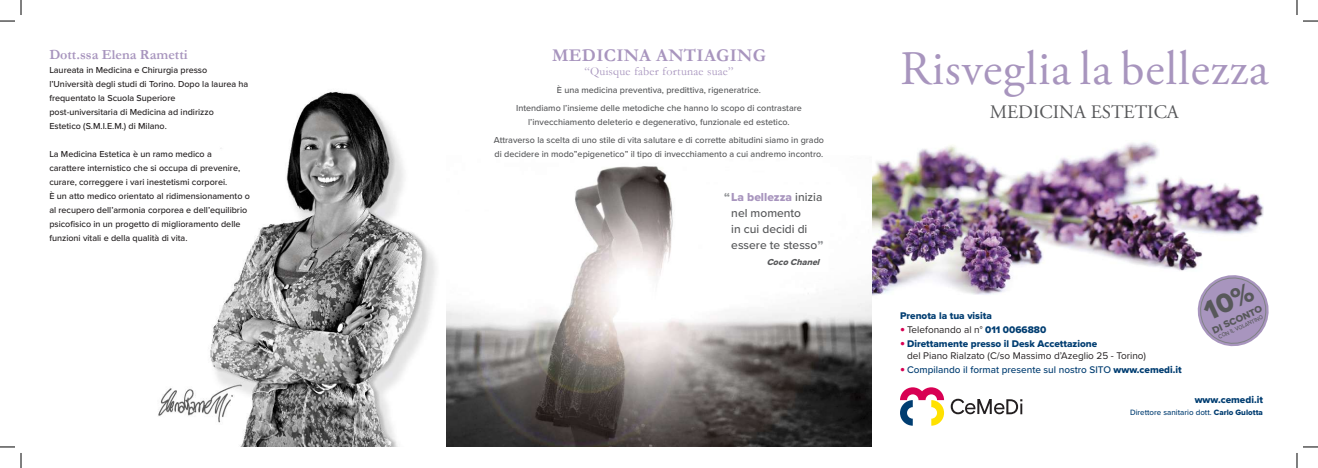
<style>
.page{position:relative;width:1318px;height:468px;background:#fff}
.page>*{position:absolute;margin:0;border:0;box-sizing:border-box;transform-origin:0 0}
.t1{font:48px "Adobe Garamond Pro";letter-spacing:.02em;color:#a895be}
.t2{font:19px "Adobe Garamond Pro";color:#57585a}
.t3{font:700 18px "Garamond";letter-spacing:.02em;color:#a895be}
.t4{font:700 14px "Garamond";color:#a895be}
.t5{font:500 12px/16px "Proxima Nova";color:#57585a}
.t6{font:12px "Garamond";letter-spacing:.02em;color:#a895be}
.t7{font:12px "Proxima Nova Extrabld";color:#a895be}
.t8{font:10px "Proxima Nova";color:#231f20}
.t9{font:10px "Proxima Nova Extrabld";color:#003d71}
.t10{font:500 10px "Proxima Nova";color:#003d71}
.t11{font:10px "Proxima Nova Extrabld";color:#57585a}
.t12{font:500 9px/14px "Proxima Nova";color:#231f20}
.t13{font:500 9px/18px "Proxima Nova";color:#57585a;text-align:center}
.t14{font:italic 9px "Proxima Nova Extrabld";color:#57585a}
.t15{font:500 8px "Proxima Nova";color:#003d71}
.t16{font:500 6px "Proxima Nova";color:#57585a;scale:.9 1}
.s1{color:#939598}
.s2{font-family:"Proxima Nova";font-weight:500;color:#57585a}
.s3{font-family:"Proxima Nova Extrabld";font-weight:400;color:#939598}
.s4{font-family:"Proxima Nova Extrabld";font-size:14px;color:#d80053}
.s5{font-family:"Proxima Nova Extrabld";color:#003d71}
.s6{font-size:14px;color:#d80053}
.s7{font-family:"Proxima Nova Extrabld";font-weight:400;font-size:14px;color:#d80053}
.s8{font-family:"Proxima Nova Extrabld";font-weight:400}
</style>
<div class="page">
<img style="left:158px;top:91px;width:278px;height:355px">
<img style="left:871px;top:142px;width:393px;height:177px">
<svg style="left:900px;top:387px;width:44px;height:38px"></svg>
<svg style="left:950px;top:398px;width:72px;height:16px"></svg>
<img style="left:446px;top:166px;width:425px;height:280px">
<svg style="left:1303px;top:20px;width:15px;height:2px"></svg>
<svg style="left:1303px;top:446px;width:15px;height:1px"></svg>
<svg style="left:0;top:0;width:22px;height:22px"></svg>
<svg style="left:0;top:446px;width:22px;height:21px"></svg>
<svg style="left:1296px;top:0;width:1px;height:15px"></svg>
<svg style="left:1296px;top:453px;width:1px;height:14px"></svg>
<svg style="left:1192px;top:270px;width:77px;height:77px"></svg>
<h3 class="t4" style="left:49px;top:46px;width:140px">Dott.ssa Elena Rametti</h3>
<p class="t12" style="left:49px;top:62px;width:201px">Laureata in Medicina e Chirurgia presso l’Università degli studi di Torino. Dopo la laurea ha frequentato la Scuola Superiore<br>post-universitaria di Medicina ad indirizzo<br>Estetico (S.M.I.E.M.) di Milano.</p>
<p class="t12" style="left:49px;top:146px;width:202px">La Medicina Estetica è un ramo medico a<br>carattere internistico che si occupa di prevenire, curare, correggere i vari inestetismi corporei.<br>È un atto medico orientato al ridimensionamento o al recupero dell’armonia corporea e dell’equilibrio psicofisico in un progetto di miglioramento delle funzioni vitali e della qualità di vita.</p>
<h3 class="t3" style="left:552px;top:45px;width:215px">MEDICINA ANTIAGING</h3>
<h3 class="t6" style="left:584px;top:64px;width:151px">“Quisque faber fortunae suae”</h3>
<p class="t13" style="left:516px;top:81px;width:287px">È una medicina preventiva, predittiva, rigeneratrice.<br>Intendiamo l’insieme delle metodiche che hanno lo scopo di contrastare</p>
<p class="t13" style="left:494px;top:113px;width:332px">l’invecchiamento deleterio e degenerativo, funzionale ed estetico.<br>Attraverso la scelta di uno stile di vita salutare e di corrette abitudini siamo in grado</p>
<p class="t13" style="left:494px;top:145px;width:330px">di decidere in modo”epigenetico” il tipo di invecchiamento a cui andremo incontro.</p>
<h3 class="t7" style="left:724px;top:188px;width:100px"><span class="s1">“</span>La bellezza <span class="s2">inizia</span></h3>
<h3 class="t5" style="left:731px;top:204px;width:94px">nel momento<br>in cui decidi di essere te stesso<span class="s3">”</span></h3>
<p class="t14" style="left:767px;top:255px;width:58px">CocoChanel</p>
<h1 class="t1" style="left:900px;top:40px;width:370px">Risveglia la bellezza</h1>
<h2 class="t2" style="left:990px;top:101px;width:190px">MEDICINA ESTETICA</h2>
<p class="t9" style="left:900px;top:307px;width:93px">Prenota la tua visita</p>
<p class="t8" style="left:900px;top:321px;width:148px"><span class="s4">•</span> Telefonando al n° <span class="s5">011 0066880</span></p>
<p class="t9" style="left:900px;top:335px;width:199px"><span class="s6">•</span> Direttamente presso il Desk Accettazione</p>
<p class="t8" style="left:907px;top:347px;width:240px">del Piano Rialzato (C/so Massimo d’Azeglio 25 - Torino)</p>
<p class="t10" style="left:900px;top:361px;width:283px"><span class="s7">•</span> Compilando il format presente sul nostro SITO <span class="s8">www.cemedi.it</span></p>
<p class="t11" style="left:1209px;top:323px;width:56px;rotate:-25deg">DI SCONTO</p>
<p class="t16" style="left:1216px;top:333px;width:56px;rotate:-25deg">CON IL VOLANTINO</p>
<p class="t9" style="left:1194px;top:392px;width:70px">www.cemedi.it</p>
<p class="t15" style="left:1130px;top:406px;width:134px">Direttore sanitario dott. <span class="s8">Carlo Gulotta</span></p>
</div>
